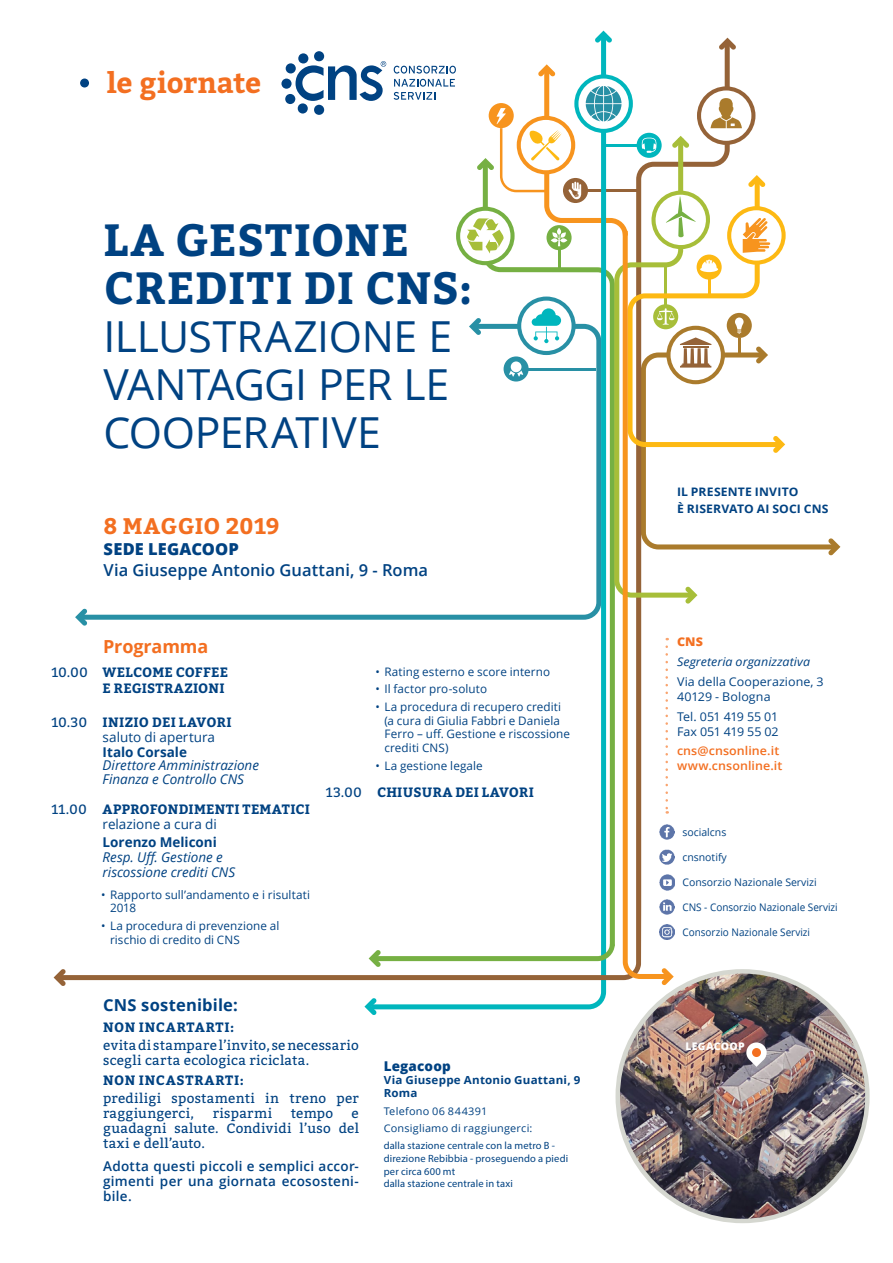
<style>
.page{position:relative;width:893px;height:1263px;background:#fff}
.page>*{position:absolute;margin:0;border:0;box-sizing:border-box;transform-origin:0 0}
.t1{font:700 45px/48px "Bitter";letter-spacing:.02em;color:#004282}
.t2{font:42.75px/48px "Open Sans";letter-spacing:-.01em;color:#004282;text-align:justify}
.t3{font:700 28.5px "Bitter";letter-spacing:-.01em;color:#f36f21}
.t4{font:700 22.5px "Bitter";color:#f36f21}
.t5{font:700 18px "Open Sans";letter-spacing:-.005em;color:#f36f21}
.t6{font:600 16.5px "Open Sans";color:#004282}
.t7{font:700 16.5px "Open Sans";letter-spacing:.01em;color:#004282}
.t8{font:800 16.5px "Open Sans";letter-spacing:.005em;color:#004282}
.t9{font:13.5px/15px "Bitter";letter-spacing:.02em;color:#004282}
.t10{font:700 13.5px/16.5px "Bitter";letter-spacing:.025em;color:#004282;text-align:right}
.t11{font:italic 13.5px/13.5px "Open Sans";color:#004282}
.t12{font:600 13.5px/15px "Open Sans";letter-spacing:.02em;color:#004282;text-align:justify}
.t13{font:13.5px "Open Sans";color:#004282}
.t14{font:700 13.5px "Open Sans";color:#004282}
.t15{font:700 13.5px "Bitter";letter-spacing:.05em;color:#004282}
.t16{font:700 13.5px "Bitter";letter-spacing:.045em;color:#004282}
.t17{font:800 13.5px "Open Sans";letter-spacing:.015em;color:#004282}
.t18{font:12px/15px "Open Sans";letter-spacing:.005em;color:#004282;scale:1.04 1}
.t19{font:600 12px/15px "Open Sans";letter-spacing:.005em;color:#f36f21;scale:1.04 1}
.t20{font:italic 12px "Open Sans";letter-spacing:.005em;color:#004282;scale:1.04 1}
.t21{font:800 12px "Open Sans";color:#f36f21;scale:1.04 1}
.t22{font:11.7px/13.5px "Open Sans";letter-spacing:.005em;color:#004282}
.t23{font:700 11.7px/16.8px "Open Sans";letter-spacing:.015em;color:#004282;scale:1.04 1}
.t24{font:700 11.1px/13.4px "Open Sans";letter-spacing:.015em;color:#004282;scale:1.04 1}
.t25{font:10.5px/12.6px "Myriad Pro";letter-spacing:.015em;color:#004282}
.t26{font:10.5px "Open Sans";color:#004282;scale:.95 1}
.t27{font:10.5px "Open Sans";color:#004282}
.t28{font:10.5px/17.4px "Open Sans";letter-spacing:.02em;color:#004282;scale:1.04 1}
.t29{font:800 10.5px "Open Sans";letter-spacing:.025em;color:#fff}
.s1{font-weight:400}
</style>
<div class="page">
<svg style="left:377px;top:985px;width:229px;height:24px"></svg>
<svg style="left:364px;top:998px;width:13px;height:17px"></svg>
<svg style="left:54px;top:969px;width:12px;height:17px"></svg>
<svg style="left:80px;top:79px;width:9px;height:9px"></svg>
<svg style="left:281px;top:31px;width:559px;height:954px"></svg>
<img style="left:618px;top:971px;width:249px;height:250px;border-radius:125px">
<svg style="left:746px;top:1042px;width:21px;height:25px"></svg>
<h3 class="t3" style="left:107px;top:61px;width:156px">le giornate</h3>
<h1 class="t1" style="left:104px;top:215px;width:370px">LA GESTIONE<br>CREDITI DI CNS:</h1>
<h2 class="t2" style="left:104px;top:311px;width:350px">ILLUSTRAZIONE E VANTAGGI PER LE COOPERATIVE</h2>
<h3 class="t4" style="left:104px;top:509px;width:178px">8 MAGGIO 2019</h3>
<h3 class="t8" style="left:104px;top:537px;width:137px">SEDE LEGACOOP</h3>
<h3 class="t6" style="left:104px;top:559px;width:326px">Via Giuseppe Antonio Guattani, 9 - Roma</h3>
<h3 class="t5" style="left:103px;top:634px;width:107px">Programma</h3>
<p class="t10" style="left:51px;top:663px;width:178px"><span class="s1">10.00</span> WELCOME COFFEE<br>E REGISTRAZIONI</p>
<p class="t10" style="left:52px;top:713px;width:182px"><span class="s1">10.30</span> INIZIO DEI LAVORI</p>
<p class="t13" style="left:103px;top:727px;width:114px">saluto di apertura</p>
<p class="t14" style="left:103px;top:742px;width:86px">Italo Corsale</p>
<p class="t11" style="left:103px;top:758px;width:158px">Direttore Amministrazione<br>Finanza e Controllo CNS</p>
<p class="t10" style="left:52px;top:801px;width:260px"><span class="s1">11.00</span> APPROFONDIMENTI TEMATICI</p>
<p class="t13" style="left:103px;top:815px;width:116px">relazione a cura di</p>
<p class="t14" style="left:103px;top:832px;width:116px">Lorenzo Meliconi</p>
<p class="t11" style="left:103px;top:849px;width:134px;line-height:15px">Resp. Uff. Gestione e riscossione crediti CNS</p>
<p class="t22" style="left:110px;top:888px;width:202px;text-indent:-9px">• Rapporto sull’andamento e i risultati<br>2018</p>
<p class="t22" style="left:110px;top:919px;width:171px;text-indent:-9px">• La procedura di prevenzione al rischio di credito di CNS</p>
<p class="t22" style="left:375px;top:664px;width:176px">• Rating esterno e score interno</p>
<p class="t22" style="left:375px;top:682px;width:113px">• Il factor pro-soluto</p>
<p class="t22" style="left:384px;top:700px;width:187px;text-indent:-9px">• La procedura di recupero crediti (a cura di Giulia Fabbri e Daniela<br>Ferro – uff. Gestione e riscossione crediti CNS)</p>
<p class="t22" style="left:375px;top:758px;width:109px">• La gestione legale</p>
<p class="t10" style="left:326px;top:784px;width:209px"><span class="s1">13.00</span> CHIUSURA DEI LAVORI</p>
<h3 class="t7" style="left:103px;top:994px;width:136px">CNS sostenibile:</h3>
<p class="t16" style="left:103px;top:1017px;width:133px">NON INCARTARTI:</p>
<p class="t9" style="left:103px;top:1037px;width:257px">evita di stampare l’invito, se necessario scegli carta ecologica riciclata.</p>
<p class="t15" style="left:103px;top:1070px;width:142px">NON INCASTRARTI:</p>
<p class="t9" style="left:103px;top:1090px;width:257px">prediligi spostamenti in treno per raggiungerci,</p>
<p class="t9" style="left:213px;top:1105px;width:61px">risparmi</p>
<p class="t9" style="left:291px;top:1105px;width:44px">tempo</p>
<p class="t9" style="left:103px;top:1105px;width:257px;text-align:justify;text-indent:248px">e guadagni salute. Condividi l’uso del taxi e dell’auto.</p>
<p class="t12" style="left:103px;top:1159px;width:257px">Adotta questi piccoli e semplici accor&shy;gimenti per una giornata ecososteni&shy;bile.</p>
<p class="t17" style="left:384px;top:1055px;width:69px">Legacoop</p>
<p class="t24" style="left:384px;top:1073px;width:191px">Via Giuseppe Antonio Guattani, 9<br>Roma</p>
<p class="t28" style="left:384px;top:1102px;width:144px">Telefono 06 844391<br>Consigliamo di raggiungerci:</p>
<p class="t25" style="left:384px;top:1139px;width:186px">dalla stazione centrale con la metro B - direzione Rebibbia - proseguendo a piedi per circa 600 mt<br>dalla stazione centrale in taxi</p>
<p class="t23" style="left:677px;top:483px;width:147px">IL PRESENTE INVITO<br>È RISERVATO AI SOCI CNS</p>
<p class="t21" style="left:677px;top:633px;width:27px">CNS</p>
<p class="t20" style="left:677px;top:653px;width:129px">Segreteria organizzativa</p>
<p class="t18" style="left:677px;top:674px;width:143px">Via della Cooperazione, 3<br>40129 - Bologna</p>
<p class="t18" style="left:677px;top:708px;width:99px">Tel. 051 419 55 01<br>Fax 051 419 55 02</p>
<p class="t19" style="left:677px;top:743px;width:103px">cns@cnsonline.it www.cnsonline.it</p>
<p class="t27" style="left:682px;top:825px;width:45px">socialcns</p>
<p class="t27" style="left:682px;top:850px;width:46px">cnsnotify</p>
<p class="t26" style="left:682px;top:900px;width:165px">CNS - Consorzio Nazionale Servizi</p>
<p class="t27" style="left:682px;top:875px;width:136px">Consorzio Nazionale Servizi</p>
<p class="t26" style="left:682px;top:925px;width:136px">Consorzio Nazionale Servizi</p>
<p class="t29" style="left:686px;top:1039px;width:61px">LEGACOOP</p>
</div>
